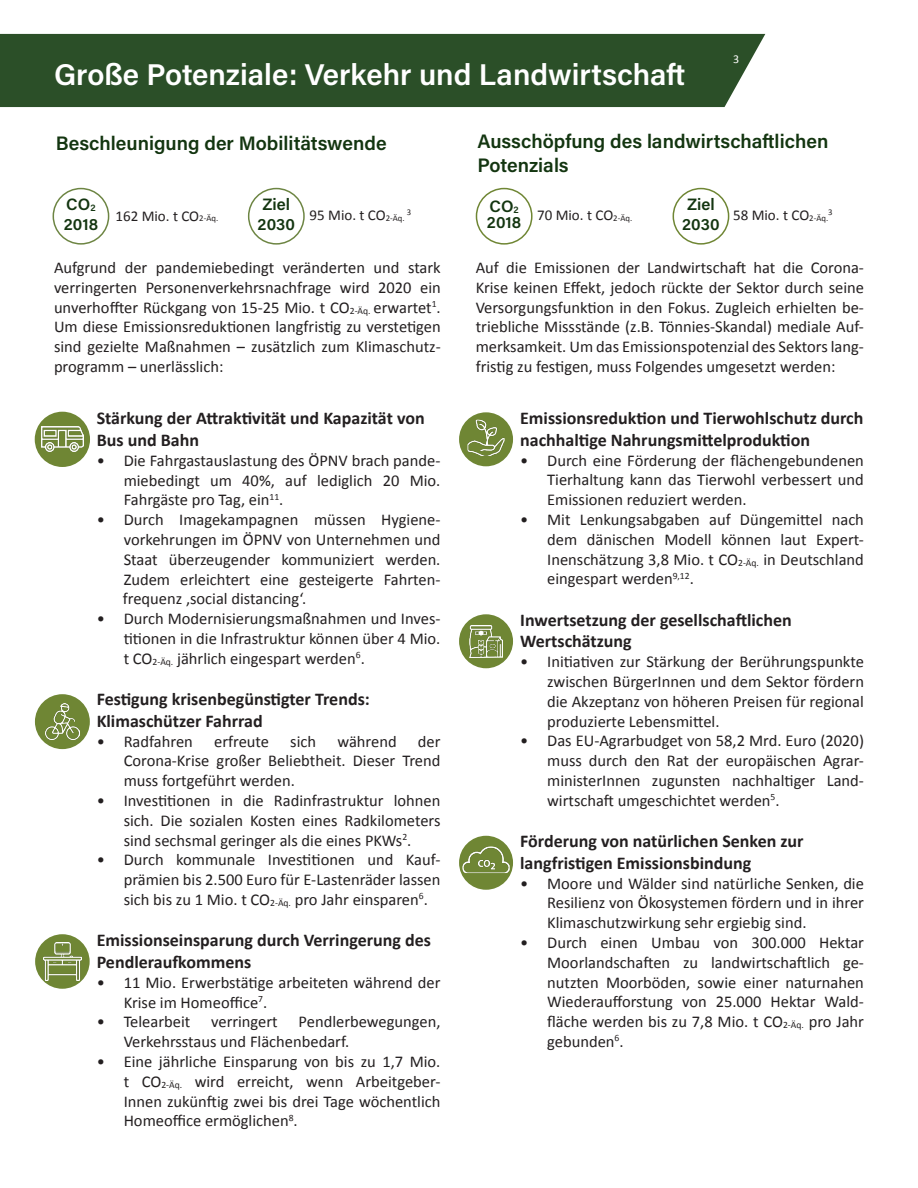
<style>
.page{position:relative;width:918px;height:1188px;background:#fff}
.page>*{position:absolute;margin:0;border:0;box-sizing:border-box;transform-origin:0 0}
.t1{font:30px "Acumin Variable Concept";letter-spacing:.04em;color:#fff}
.t2{font:19.5px/23.4px "Acumin Variable Concept";letter-spacing:.04em;color:#133510}
.t3{font:700 18px/21.6px "Calibri";color:#231f20}
.t4{font:16.5px/19.8px "Calibri";color:#231f20;text-align:justify}
.t5{font:16.5px "Acumin Variable Concept";letter-spacing:.045em;color:#133510}
.t6{font:15px "Calibri";color:#231f20}
.t7{font:12px "Calibri";color:#fff}
.t8{font:8.7px "Calibri";color:#231f20}
.s1{font-size:9.6px}
.s2{font-size:8.7px}
</style>
<div class="page">
<div style="left:0;top:34px;width:765px;height:73px;background:#2b4f28"></div>
<div style="left:35px;top:694px;width:55px;height:55px;background:#6f8634;border-radius:50%"></div>
<img style="left:45px;top:704px;width:34px;height:36px">
<div style="left:459px;top:836px;width:54px;height:54px;background:#6f8634;border-radius:50%"></div>
<img style="left:462px;top:846px;width:48px;height:27px">
<div style="left:35px;top:934px;width:55px;height:55px;background:#6f8634;border-radius:50%"></div>
<img style="left:44px;top:943px;width:37px;height:37px">
<div style="left:459px;top:614px;width:54px;height:54px;background:#6f8634;border-radius:50%"></div>
<img style="left:470px;top:625px;width:33px;height:32px">
<div style="left:35px;top:412px;width:55px;height:55px;background:#6f8634;border-radius:50%"></div>
<img style="left:41px;top:427px;width:43px;height:25px">
<div style="left:459px;top:412px;width:54px;height:54px;background:#6f8634;border-radius:50%"></div>
<img style="left:467px;top:420px;width:38px;height:36px">
<div style="left:53px;top:188px;width:56px;height:57px;border:2px solid #6d8543;border-radius:50%"></div>
<div style="left:248px;top:188px;width:57px;height:57px;border:2px solid #6d8543;border-radius:50%"></div>
<div style="left:476px;top:188px;width:57px;height:57px;border:2px solid #6f8634;border-radius:50%"></div>
<div style="left:673px;top:188px;width:56px;height:57px;border:2px solid #6f8634;border-radius:50%"></div>
<p class="t1" style="left:54px;top:54px;width:631px">Große Potenziale: Verkehr und Landwirtschaft</p>
<p class="t7" style="left:733px;top:51px;width:8px">3</p>
<p class="t2" style="left:56px;top:131px;width:332px">Beschleunigung der Mobilitätswende</p>
<p class="t2" style="left:477px;top:129px;width:352px">Ausschöpfung des landwirtschaftlichen<br>Potenzials</p>
<p class="t5" style="left:66px;top:193px;width:31px">CO<span class="s1">2</span></p>
<p class="t5" style="left:64px;top:213px;width:35px">2018</p>
<p class="t5" style="left:262px;top:193px;width:28px">Ziel</p>
<p class="t5" style="left:258px;top:213px;width:38px">2030</p>
<p class="t5" style="left:687px;top:193px;width:28px">Ziel</p>
<p class="t5" style="left:682px;top:213px;width:38px">2030</p>
<p class="t5" style="left:489px;top:195px;width:31px">CO<span class="s1">2</span></p>
<p class="t5" style="left:487px;top:211px;width:35px">2018</p>
<p class="t6" style="left:115px;top:207px;width:104px">162 Mio. t CO<span class="s2">2-Äq.</span></p>
<p class="t6" style="left:310px;top:206px;width:97px">95 Mio. t CO<span class="s2">2-Äq.</span></p>
<p class="t8" style="left:407px;top:207px;width:6px">3</p>
<p class="t6" style="left:537px;top:206px;width:97px">70 Mio. t CO<span class="s2">2-Äq.</span></p>
<p class="t6" style="left:733px;top:206px;width:97px">58 Mio. t CO<span class="s2">2-Äq.</span></p>
<p class="t8" style="left:828px;top:207px;width:6px">3</p>
<p class="t4" style="left:54px;top:258px;width:388px">Aufgrund der pandemiebedingt veränderten und stark verringerten Personenverkehrsnachfrage wird 2020 ein unverhoffter Rückgang von 15-25 Mio. t CO<span class="s1">2-Äq.</span> erwartet<sup>1</sup>.<br>Um diese Emissionsreduktionen langfristig zu verstetigen sind gezielte Maßnahmen – zusätzlich zum Klimaschutz&shy;programm – unerlässlich:</p>
<p class="t3" style="left:97px;top:408px;width:330px">Stärkung der Attraktivität und Kapazität von<br>Bus und Bahn</p>
<p class="t4" style="left:124px;top:450px;width:318px;text-indent:-27px">• Die Fahrgastauslastung des ÖPNV brach pande&shy;miebedingt um 40%, auf lediglich 20 Mio.<br>Fahrgäste pro Tag, ein<sup>11</sup>.</p>
<p class="t4" style="left:124px;top:510px;width:318px;text-indent:-27px">• Durch Imagekampagnen müssen Hygiene&shy;vorkehrungen im ÖPNV von Unternehmen und Staat überzeugender kommuniziert werden.<br>Zudem erleichtert eine gesteigerte Fahrten-</p>
<p class="t4" style="left:123px;top:589px;width:185px">frequenz ‚social distancing‘.</p>
<p class="t4" style="left:124px;top:609px;width:318px;text-indent:-27px">• Durch Modernisierungsmaßnahmen und Inves&shy;titionen in die Infrastruktur können über 4 Mio. t CO<span class="s1">2-Äq.</span> jährlich eingespart werden<sup>6</sup>.</p>
<p class="t3" style="left:97px;top:688px;width:275px">Festigung krisenbegünstigter Trends:</p>
<p class="t3" style="left:97px;top:710px;width:168px">Klimaschützer Fahrrad</p>
<p class="t4" style="left:97px;top:731px;width:98px">• Radfahren</p>
<p class="t4" style="left:214px;top:731px;width:56px">erfreute</p>
<p class="t4" style="left:290px;top:731px;width:27px">sich</p>
<p class="t4" style="left:337px;top:731px;width:61px">während</p>
<p class="t4" style="left:124px;top:731px;width:318px;text-indent:294px">der Corona-Krise großer Beliebtheit. Dieser Trend muss fortgeführt werden.</p>
<p class="t4" style="left:124px;top:791px;width:318px;text-indent:-27px">• Investitionen in die Radinfrastruktur lohnen sich. Die sozialen Kosten eines Radkilometers sind sechsmal geringer als die eines PKWs<sup>2</sup>.</p>
<p class="t4" style="left:124px;top:850px;width:318px;text-indent:-27px">• Durch kommunale Investitionen und Kauf&shy;prämien bis 2.500 Euro für E-Lastenräder lassen sich bis zu 1 Mio. t CO<span class="s1">2-Äq.</span> pro Jahr einsparen<sup>6</sup>.</p>
<p class="t3" style="left:97px;top:930px;width:336px">Emissionseinsparung durch Verringerung des</p>
<p class="t3" style="left:97px;top:951px;width:156px">Pendleraufkommens</p>
<p class="t4" style="left:124px;top:972px;width:318px;text-indent:-27px">• 11 Mio. Erwerbstätige arbeiteten während der<br>Krise im Homeoffice<sup>7</sup>.</p>
<p class="t4" style="left:97px;top:1012px;width:95px">• Telearbeit</p>
<p class="t4" style="left:211px;top:1012px;width:68px">verringert</p>
<p class="t4" style="left:124px;top:1012px;width:318px;text-indent:175px">Pendlerbewegungen,<br>Verkehrsstaus und Flächenbedarf.</p>
<p class="t4" style="left:124px;top:1052px;width:318px;text-indent:-27px">• Eine jährliche Einsparung von bis zu 1,7 Mio. t CO<span class="s1">2-Äq.</span> wird erreicht, wenn Arbeitgeber-Innen zukünftig zwei bis drei Tage wöchentlich Homeoffice ermöglichen<sup>8</sup>.</p>
<p class="t4" style="left:476px;top:258px;width:390px">Auf die Emissionen der Landwirtschaft hat die Corona-</p>
<p class="t4" style="left:476px;top:277px;width:390px">Krise keinen Effekt, jedoch rückte der Sektor durch seine Versorgungsfunktion in den Fokus. Zugleich erhielten be&shy;triebliche Missstände (z.B. Tönnies-Skandal) mediale Auf&shy;merksamkeit. Um das Emissionspotenzial des Sektors lang&shy;fristig zu festigen, muss Folgendes umgesetzt werden:</p>
<p class="t3" style="left:520px;top:407px;width:345px">Emissionsreduktion und Tierwohlschutz durch nachhaltige Nahrungsmittelproduktion</p>
<p class="t4" style="left:547px;top:450px;width:318px;text-indent:-27px">• Durch eine Förderung der flächengebundenen Tierhaltung kann das Tierwohl verbessert und Emissionen reduziert werden.</p>
<p class="t4" style="left:547px;top:510px;width:318px;text-indent:-27px">• Mit Lenkungsabgaben auf Düngemittel nach dem dänischen Modell können laut Expert-Inenschätzung 3,8 Mio. t CO<span class="s1">2-Äq.</span> in Deutschland eingespart werden<sup>9,12</sup>.</p>
<p class="t3" style="left:520px;top:609px;width:273px">Inwertsetzung der gesellschaftlichen</p>
<p class="t3" style="left:520px;top:631px;width:113px">Wertschätzung</p>
<p class="t4" style="left:547px;top:652px;width:318px;text-indent:-27px">• Initiativen zur Stärkung der Berührungspunkte zwischen BürgerInnen und dem Sektor fördern die Akzeptanz von höheren Preisen für regional produzierte Lebensmittel.</p>
<p class="t4" style="left:547px;top:731px;width:318px;text-indent:-27px">• Das EU-Agrarbudget von 58,2 Mrd. Euro (2020) muss durch den Rat der europäischen Agrar&shy;ministerInnen zugunsten nachhaltiger Land&shy;wirtschaft umgeschichtet werden<sup>5</sup>.</p>
<p class="t3" style="left:520px;top:830px;width:285px">Förderung von natürlichen Senken zur</p>
<p class="t3" style="left:520px;top:852px;width:233px">langfristigen Emissionsbindung</p>
<p class="t4" style="left:547px;top:873px;width:318px;text-indent:-27px">• Moore und Wälder sind natürliche Senken, die Resilienz von Ökosystemen fördern und in ihrer Klimaschutzwirkung sehr ergiebig sind.</p>
<p class="t4" style="left:547px;top:933px;width:318px;text-indent:-27px">• Durch einen Umbau von 300.000 Hektar Moorlandschaften zu landwirtschaftlich ge&shy;nutzten Moorböden, sowie einer naturnahen Wiederaufforstung von 25.000 Hektar Wald&shy;fläche werden bis zu 7,8 Mio. t CO<span class="s1">2-Äq.</span> pro Jahr gebunden<sup>6</sup>.</p>
</div>
